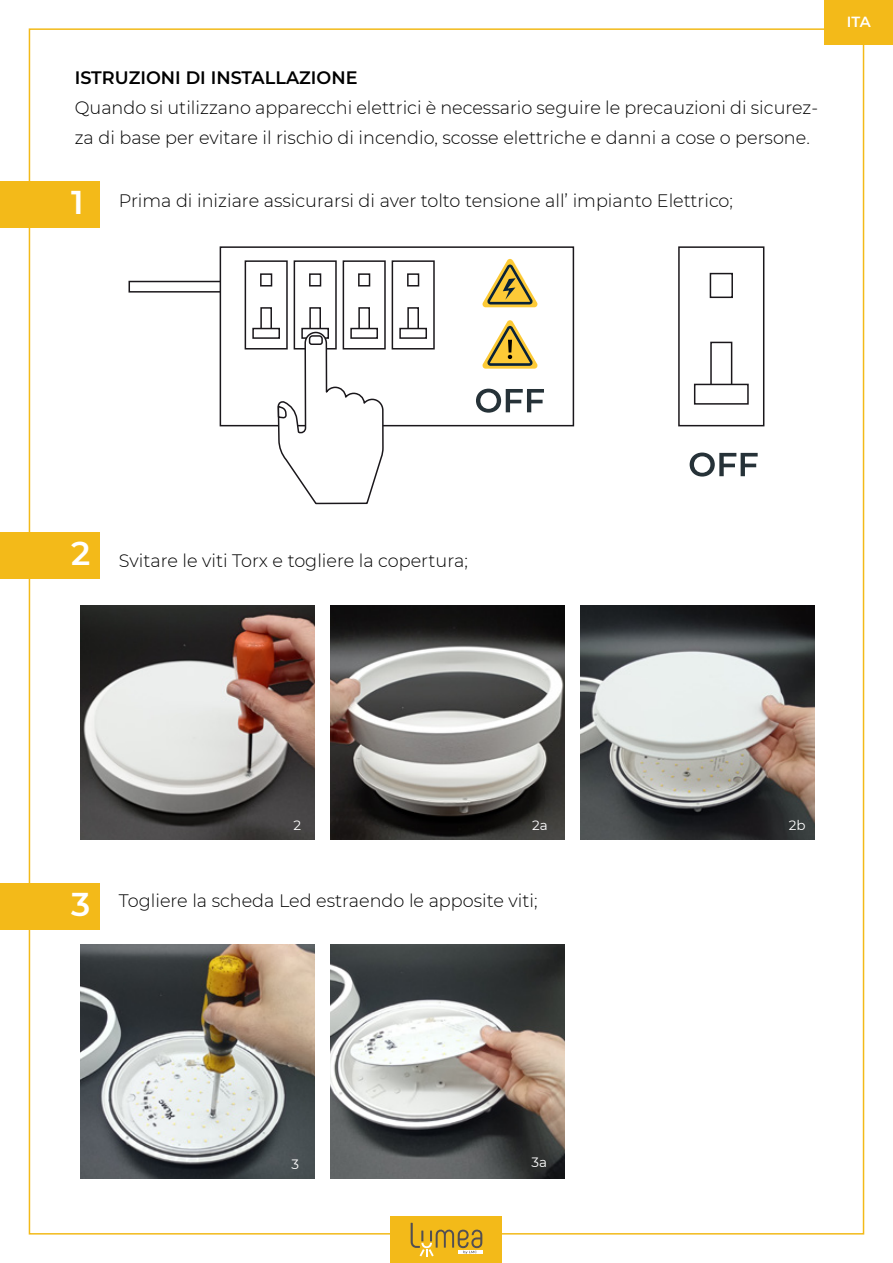
<style>
.page{position:relative;width:893px;height:1263px;background:#fff}
.page>*{position:absolute;margin:0;border:0;box-sizing:border-box;transform-origin:0 0}
.t1{font:600 33px "Montserrat";color:#fff}
.t2{font:300 18px/30px "Montserrat";color:#000}
.t3{font:600 18px "Montserrat";color:#000}
.t4{font:600 14.7px "Montserrat";color:#fff}
.t5{font:13.5px "Montserrat";color:#fff}
</style>
<div class="page">
<img style="left:81px;top:605px;width:196px;height:234px">
<img style="left:384px;top:605px;width:181px;height:234px">
<img style="left:581px;top:605px;width:234px;height:234px">
<div style="left:129px;top:281px;width:106px;height:12px;border:2px solid #1a171b"></div>
<div style="left:220px;top:246px;width:354px;height:180px;background:#fff;border:2px solid #1a171b"></div>
<div style="left:294px;top:260px;width:43px;height:89px;border:2px solid #1a171b"></div>
<div style="left:309px;top:273px;width:12px;height:13px;border:2px solid #1a171b"></div>
<div style="left:309px;top:307px;width:12px;height:28px;border:2px solid #1a171b"></div>
<svg style="left:301px;top:328px;width:28px;height:3px"></svg>
<svg style="left:690px;top:452px;width:68px;height:24px"></svg>
<div style="left:678px;top:246px;width:86px;height:180px;border:2px solid #1a171b"></div>
<div style="left:710px;top:273px;width:23px;height:25px;border:2px solid #1a171b"></div>
<div style="left:710px;top:342px;width:22px;height:55px;border:2px solid #1a171b"></div>
<div style="left:694px;top:384px;width:55px;height:21px;background:#fff;border:2px solid #1a171b"></div>
<svg style="left:277px;top:331px;width:107px;height:904px"></svg>
<svg style="left:276px;top:332px;width:107px;height:171px"></svg>
<div style="left:392px;top:260px;width:43px;height:89px;border:2px solid #1a171b"></div>
<div style="left:407px;top:273px;width:12px;height:13px;border:2px solid #1a171b"></div>
<div style="left:407px;top:307px;width:12px;height:28px;border:2px solid #1a171b"></div>
<div style="left:399px;top:328px;width:28px;height:11px;background:#fff;border:2px solid #1a171b"></div>
<div style="left:343px;top:260px;width:43px;height:89px;border:2px solid #1a171b"></div>
<div style="left:358px;top:273px;width:12px;height:13px;border:2px solid #1a171b"></div>
<div style="left:358px;top:307px;width:12px;height:28px;border:2px solid #1a171b"></div>
<div style="left:350px;top:328px;width:28px;height:11px;background:#fff;border:2px solid #1a171b"></div>
<div style="left:245px;top:260px;width:43px;height:89px;border:2px solid #1a171b"></div>
<div style="left:260px;top:273px;width:12px;height:13px;border:2px solid #1a171b"></div>
<div style="left:260px;top:307px;width:12px;height:28px;border:2px solid #1a171b"></div>
<div style="left:252px;top:328px;width:28px;height:11px;background:#fff;border:2px solid #1a171b"></div>
<svg style="left:476px;top:389px;width:68px;height:24px"></svg>
<svg style="left:482px;top:258px;width:56px;height:49px"></svg>
<svg style="left:482px;top:320px;width:56px;height:49px"></svg>
<div style="left:0;top:181px;width:99px;height:47px;background:#f3ba19"></div>
<img style="left:81px;top:945px;width:234px;height:234px">
<img style="left:331px;top:945px;width:234px;height:234px">
<div style="left:391px;top:1217px;width:111px;height:46px;background:#f3ba19"></div>
<div style="left:0;top:883px;width:99px;height:47px;background:#f3ba19"></div>
<div style="left:0;top:532px;width:99px;height:47px;background:#f3ba19"></div>
<div style="left:825px;top:0;width:68px;height:45px;background:#f3ba19"></div>
<svg style="left:411px;top:1222px;width:71px;height:35px"></svg>
<p class="t3" style="left:75px;top:64px;width:284px">ISTRUZIONI DI INSTALLAZIONE</p>
<p class="t2" style="left:75px;top:92px;width:745px">Quando si utilizzano apparecchi elettrici è necessario seguire le precauzioni di sicurez&shy;za di base per evitare il rischio di incendio, scosse elettriche e danni a cose o persone.</p>
<h1 class="t1" style="left:71px;top:179px;width:14px">1</h1>
<p class="t2" style="left:119px;top:185px;width:616px">Prima di iniziare assicurarsi di aver tolto tensione all’ impianto Elettrico;</p>
<p class="t4" style="left:847px;top:11px;width:26px">ITA</p>
<h1 class="t1" style="left:71px;top:530px;width:21px">2</h1>
<p class="t2" style="left:119px;top:545px;width:350px">Svitare le viti Torx e togliere la copertura;</p>
<h1 class="t1" style="left:71px;top:881px;width:21px">3</h1>
<p class="t5" style="left:294px;top:815px;width:9px">2</p>
<p class="t5" style="left:532px;top:815px;width:17px">2a</p>
<p class="t5" style="left:789px;top:815px;width:18px">2b</p>
<p class="t2" style="left:119px;top:885px;width:420px">Togliere la scheda Led estraendo le apposite viti;</p>
<p class="t5" style="left:291px;top:1154px;width:9px">3</p>
<p class="t5" style="left:532px;top:1153px;width:17px">3a</p>
</div>
